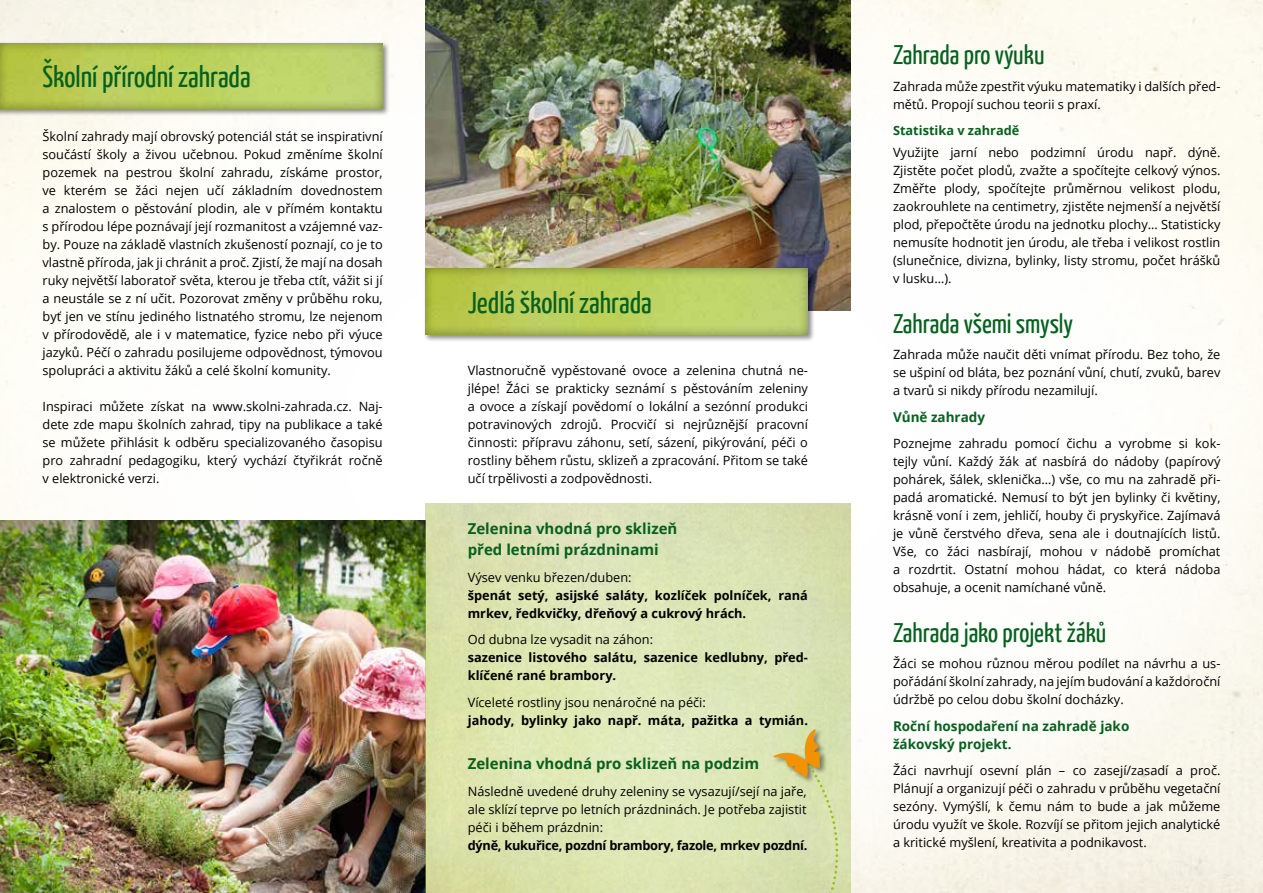
<style>
.page{position:relative;width:1263px;height:893px;background:#fff}
.page>*{position:absolute;margin:0;border:0;box-sizing:border-box;transform-origin:0 0}
.t1{font:30px "Yanone Kaffeesatz";color:#07601f}
.t2{font:27px "Yanone Kaffeesatz";color:#07601f}
.t3{font:700 15px/21px "Open Sans";color:#07601f}
.t4{font:700 13.5px/18px "Open Sans";color:#07601f}
.t5{font:12.75px/18px "Open Sans";color:#000;text-align:justify}
.t6{font:700 12.75px/18px "Open Sans";color:#000}
.t7{font:700 12.75px "Open Sans";letter-spacing:-.02em;color:#000}
.t8{font:700 12.75px "Open Sans";color:#07601f}
</style>
<div class="page">
<img style="left:0;top:0;width:1263px;height:893px">
<div style="left:0;top:41px;width:390px;height:75px;background:#000;opacity:.45"></div>
<div style="left:0;top:43px;width:385px;height:69px;background:#000;opacity:.4"></div>
<img style="left:425px;top:0;width:425px;height:310px">
<img style="left:0;top:521px;width:425px;height:372px">
<div style="left:424px;top:267px;width:392px;height:75px;background:#000;opacity:.45"></div>
<div style="left:425px;top:269px;width:385px;height:68px;background:#000;opacity:.4"></div>
<img style="left:425px;top:504px;width:425px;height:389px">
<svg style="left:771px;top:729px;width:97px;height:164px;background:#dddfb0"></svg>
<svg style="left:114px;top:65px;width:7px;height:5px"></svg>
<svg style="left:1099px;top:622px;width:4px;height:4px"></svg>
<h1 class="t1" style="left:43px;top:58px;width:210px">Školní prírodní zahrada</h1>
<p class="t5" style="left:43px;top:127px;width:342px">Školní zahrady mají obrovský potenciál stát se inspirativní součástí školy a živou učebnou. Pokud změníme školní pozemek na pestrou školní zahradu, získáme prostor, ve kterém se žáci nejen učí základním dovednostem a znalostem o pěstování plodin, ale v přímém kontaktu s přírodou lépe poznávají její rozmanitost a vzájemné vaz&shy;by. Pouze na základě vlastních zkušeností poznají, co je to vlastně příroda, jak ji chránit a proč. Zjistí, že mají na dosah ruky největší laboratoř světa, kterou je třeba ctít, vážit si jí a neustále se z ní učit. Pozorovat změny v průběhu roku, byť jen ve stínu jediného listnatého stromu, lze nejenom v přírodovědě, ale i v matematice, fyzice nebo při výuce jazyků. Péčí o zahradu posilujeme odpovědnost, týmovou spolupráci a aktivitu žáků a celé školní komunity.</p>
<p class="t5" style="left:43px;top:397px;width:342px">Inspiraci můžete získat na www.skolni-zahrada.cz. Naj&shy;dete zde mapu školních zahrad, tipy na publikace a také se můžete přihlásit k odběru specializovaného časopisu pro zahradní pedagogiku, který vychází čtyřikrát ročně v elektronické verzi.</p>
<h1 class="t1" style="left:468px;top:283px;width:186px">Jedlá školní zahrada</h1>
<p class="t5" style="left:468px;top:361px;width:342px">Vlastnoručně vypěstované ovoce a zelenina chutná ne&shy;jlépe! Žáci se prakticky seznámí s pěstováním zeleniny a ovoce a získají povědomí o lokální a sezónní produkci potravinových zdrojů. Procvičí si nejrůznější pracovní činnosti: přípravu záhonu, setí, sázení, pikýrování, péči o rostliny během růstu, sklizeň a zpracování. Přitom se také učí trpělivosti a zodpovědnosti.</p>
<p class="t3" style="left:468px;top:518px;width:211px">Zelenina vhodná pro sklizeň před letními prázdninami</p>
<p class="t5" style="left:468px;top:568px;width:165px">Výsev venku březen/duben:</p>
<p class="t6" style="left:468px;top:586px;width:342px">špenát setý, asijské saláty, kozlíček polníček, raná mrkev, ředkvičky, dřeňový a cukrový hrách.</p>
<p class="t5" style="left:468px;top:630px;width:187px">Od dubna lze vysadit na záhon:</p>
<p class="t6" style="left:468px;top:648px;width:342px">sazenice listového salátu, sazenice kedlubny, před&shy;klíčené rané brambory.</p>
<p class="t5" style="left:468px;top:693px;width:240px">Víceleté rostliny jsou nenáročné na péči:</p>
<p class="t6" style="left:468px;top:711px;width:342px">jahody, bylinky jako např. máta, pažitka a tymián.</p>
<p class="t3" style="left:468px;top:753px;width:293px">Zelenina vhodná pro sklizeň na podzim</p>
<p class="t5" style="left:468px;top:782px;width:340px">Následně uvedené druhy zeleniny se vysazují/sejí na jaře, ale sklízí teprve po letních prázdninách. Je potřeba zajistit péči i během prázdnin:</p>
<p class="t7" style="left:468px;top:836px;width:341px">dýně, kukuřice, pozdní brambory, fazole, mrkev pozdní.</p>
<h2 class="t2" style="left:893px;top:37px;width:153px">Zahrada pro výuku</h2>
<p class="t5" style="left:893px;top:77px;width:329px">Zahrada může zpestřit výuku matematiky i dalších před&shy;mětů. Propojí suchou teorii s praxí.</p>
<p class="t8" style="left:893px;top:122px;width:128px">Statistika v zahradě</p>
<p class="t5" style="left:893px;top:143px;width:329px">Využijte jarní nebo podzimní úrodu např. dýně.<br>Zjistěte počet plodů, zvažte a spočítejte celkový výnos.<br>Změřte plody, spočítejte průměrnou velikost plodu, zaokrouhlete na centimetry, zjistěte nejmenší a největší plod, přepočtěte úrodu na jednotku plochy… Statisticky nemusíte hodnotit jen úrodu, ale třeba i velikost rostlin (slunečnice, divizna, bylinky, listy stromu, počet hrášků v lusku…).</p>
<h2 class="t2" style="left:893px;top:306px;width:182px">Zahrada všemi smysly</h2>
<p class="t5" style="left:893px;top:345px;width:329px">Zahrada může naučit děti vnímat přírodu. Bez toho, že se ušpiní od bláta, bez poznání vůní, chutí, zvuků, barev a tvarů si nikdy přírodu nezamilují.</p>
<p class="t4" style="left:893px;top:408px;width:94px">Vůně zahrady</p>
<p class="t5" style="left:893px;top:434px;width:329px">Poznejme zahradu pomocí čichu a vyrobme si kok&shy;tejly vůní. Každý žák ať nasbírá do nádoby (papírový pohárek, šálek, sklenička…) vše, co mu na zahradě při&shy;padá aromatické. Nemusí to být jen bylinky či květiny, krásně voní i zem, jehličí, houby či pryskyřice. Zajímavá je vůně čerstvého dřeva, sena ale i doutnajících listů.<br>Vše, co žáci nasbírají, mohou v nádobě promíchat a rozdrtit. Ostatní mohou hádat, co která nádoba obsahuje, a ocenit namíchané vůně.</p>
<h2 class="t2" style="left:893px;top:615px;width:215px">Zahrada jako projekt žáku</h2>
<p class="t5" style="left:893px;top:654px;width:329px">Žáci se mohou různou měrou podílet na návrhu a us&shy;pořádání školní zahrady, na jejím budování a každoroční údržbě po celou dobu školní docházky.</p>
<p class="t4" style="left:893px;top:716px;width:238px">Roční hospodaření na zahradě jako žákovský projekt.</p>
<p class="t5" style="left:893px;top:761px;width:329px">Žáci navrhují osevní plán – co zasejí/zasadí a proč.<br>Plánují a organizují péči o zahradu v průběhu vegetační sezóny. Vymýšlí, k čemu nám to bude a jak můžeme úrodu využít ve škole. Rozvíjí se přitom jejich analytické a kritické myšlení, kreativita a podnikavost.</p>
</div>
